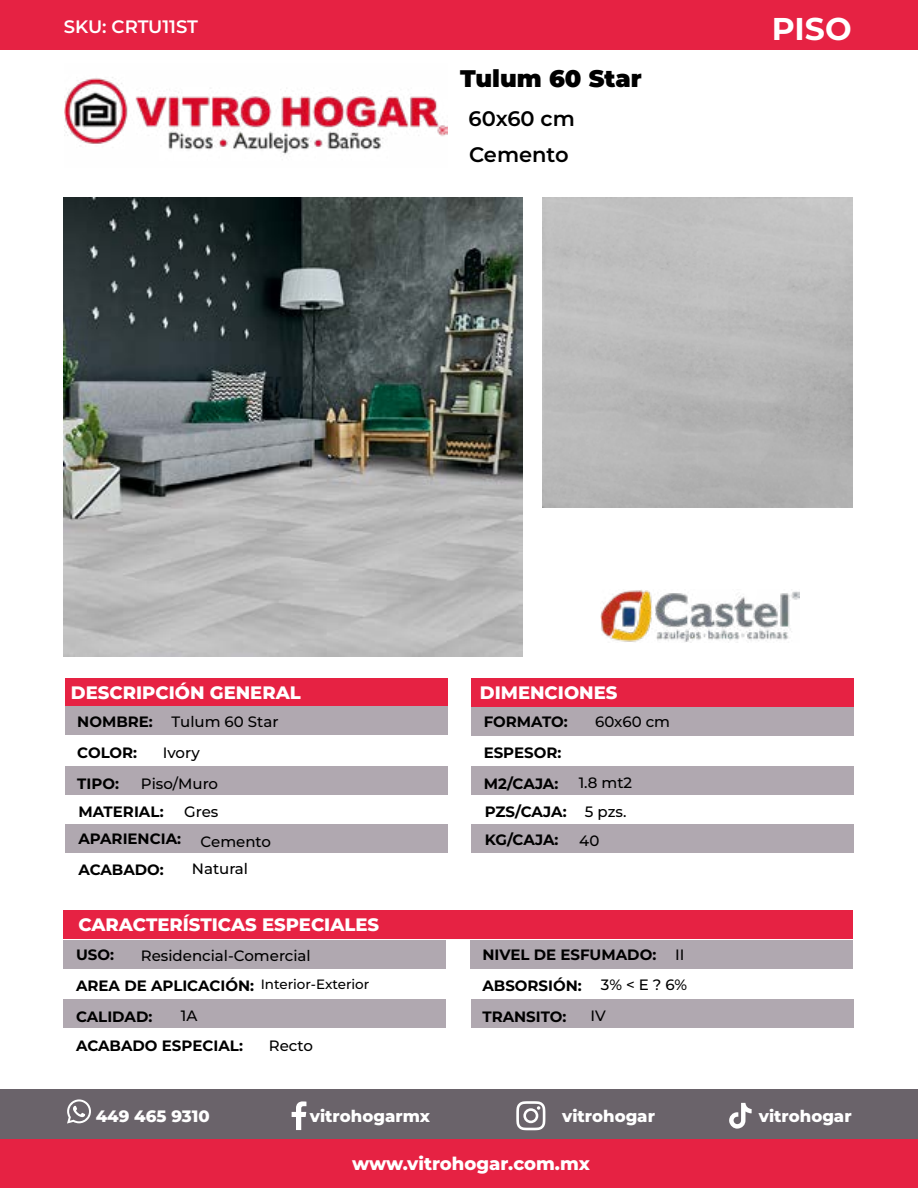
<style>
.page{position:relative;width:918px;height:1188px;background:#fff}
.page>*{position:absolute;margin:0;border:0;box-sizing:border-box;transform-origin:0 0}
.t1{font:700 31.5px "Montserrat";color:#fff}
.t2{font:900 24px "Montserrat";color:#000}
.t3{font:600 21px "Montserrat";color:#000}
.t4{font:800 18px "Montserrat";color:#fff}
.t5{font:600 18px "Montserrat";color:#fff}
.t6{font:800 16.5px "Montserrat";color:#fff}
.t7{font:700 15px "Montserrat";color:#000}
.t8{font:500 15px "Montserrat";color:#000}
.t9{font:500 13.5px "Montserrat";color:#000}
</style>
<div class="page">
<div style="left:65px;top:678px;width:382px;height:28px;background:#e62243"></div>
<div style="left:65px;top:707px;width:382px;height:28px;background:#b0a8b0"></div>
<div style="left:63px;top:940px;width:383px;height:28px;background:#b0a8b0"></div>
<div style="left:471px;top:707px;width:383px;height:28px;background:#b0a8b0"></div>
<div style="left:470px;top:940px;width:383px;height:28px;background:#b0a8b0"></div>
<div style="left:65px;top:824px;width:382px;height:28px;background:#b0a8b0"></div>
<div style="left:471px;top:824px;width:383px;height:29px;background:#b0a8b0"></div>
<div style="left:65px;top:766px;width:382px;height:29px;background:#b0a8b0"></div>
<div style="left:63px;top:1000px;width:383px;height:28px;background:#b0a8b0"></div>
<div style="left:471px;top:766px;width:383px;height:29px;background:#b0a8b0"></div>
<div style="left:471px;top:1000px;width:383px;height:28px;background:#b0a8b0"></div>
<div style="left:63px;top:910px;width:790px;height:28px;background:#e62243"></div>
<div style="left:471px;top:678px;width:383px;height:28px;background:#e62243"></div>
<div style="left:1px;top:1139px;width:917px;height:49px;background:#e62243"></div>
<div style="left:0;top:1089px;width:918px;height:49px;background:#6a636a"></div>
<div style="left:0;top:0;width:918px;height:49px;background:#e62243"></div>
<svg style="left:67px;top:1099px;width:24px;height:25px"></svg>
<svg style="left:292px;top:1101px;width:14px;height:29px"></svg>
<svg style="left:516px;top:1101px;width:29px;height:29px"></svg>
<svg style="left:729px;top:1103px;width:23px;height:26px"></svg>
<img style="left:64px;top:77px;width:383px;height:77px">
<img style="left:601px;top:590px;width:198px;height:53px">
<img style="left:64px;top:197px;width:459px;height:459px">
<p class="t5" style="left:64px;top:15px;width:136px">SKU: CRTU11ST</p>
<p class="t1" style="left:772px;top:7px;width:81px">PISO</p>
<p class="t2" style="left:460px;top:63px;width:183px">Tulum 60 Star</p>
<p class="t3" style="left:469px;top:105px;width:108px">60x60 cm</p>
<p class="t3" style="left:469px;top:140px;width:101px">Cemento</p>
<p class="t4" style="left:71px;top:681px;width:231px">DESCRIPCIÓN GENERAL</p>
<p class="t4" style="left:480px;top:681px;width:139px">DIMENCIONES</p>
<p class="t7" style="left:77px;top:712px;width:77px">NOMBRE:</p>
<p class="t7" style="left:484px;top:712px;width:86px">FORMATO:</p>
<p class="t8" style="left:172px;top:712px;width:108px">Tulum 60 Star</p>
<p class="t8" style="left:163px;top:743px;width:39px">Ivory</p>
<p class="t8" style="left:141px;top:773px;width:79px">Piso/Muro</p>
<p class="t8" style="left:184px;top:802px;width:36px">Gres</p>
<p class="t8" style="left:201px;top:832px;width:72px">Cemento</p>
<p class="t7" style="left:77px;top:743px;width:61px">COLOR:</p>
<p class="t7" style="left:484px;top:743px;width:79px">ESPESOR:</p>
<p class="t7" style="left:484px;top:774px;width:76px">M2/CAJA:</p>
<p class="t7" style="left:77px;top:773px;width:43px">TIPO:</p>
<p class="t7" style="left:78px;top:801px;width:87px">MATERIAL:</p>
<p class="t7" style="left:485px;top:801px;width:83px">PZS/CAJA:</p>
<p class="t7" style="left:78px;top:829px;width:104px">APARIENCIA:</p>
<p class="t7" style="left:485px;top:829px;width:75px">KG/CAJA:</p>
<p class="t7" style="left:78px;top:860px;width:87px">ACABADO:</p>
<p class="t8" style="left:192px;top:859px;width:58px">Natural</p>
<p class="t8" style="left:595px;top:711px;width:76px">60x60 cm</p>
<p class="t8" style="left:579px;top:772px;width:55px">1.8 mt2</p>
<p class="t8" style="left:585px;top:801px;width:43px">5 pzs.</p>
<p class="t8" style="left:579px;top:831px;width:22px">40</p>
<p class="t4" style="left:78px;top:913px;width:302px">CARACTERÍSTICAS ESPECIALES</p>
<p class="t7" style="left:76px;top:945px;width:39px">USO:</p>
<p class="t7" style="left:482px;top:945px;width:175px">NIVEL DE ESFUMADO:</p>
<p class="t8" style="left:141px;top:946px;width:171px">Residencial-Comercial</p>
<p class="t8" style="left:675px;top:945px;width:11px">II</p>
<p class="t8" style="left:601px;top:975px;width:88px">3% &lt; E ? 6%</p>
<p class="t8" style="left:591px;top:1006px;width:17px">IV</p>
<p class="t7" style="left:76px;top:976px;width:180px">AREA DE APLICACIÓN:</p>
<p class="t7" style="left:482px;top:976px;width:101px">ABSORSIÓN:</p>
<p class="t9" style="left:261px;top:975px;width:110px">Interior-Exterior</p>
<p class="t8" style="left:181px;top:1006px;width:18px">1A</p>
<p class="t7" style="left:482px;top:1007px;width:86px">TRANSITO:</p>
<p class="t7" style="left:76px;top:1007px;width:78px">CALIDAD:</p>
<p class="t7" style="left:76px;top:1035px;width:169px">ACABADO ESPECIAL:</p>
<p class="t8" style="left:269px;top:1036px;width:46px">Recto</p>
<p class="t6" style="left:96px;top:1105px;width:116px">449 465 9310</p>
<p class="t6" style="left:310px;top:1105px;width:122px">vitrohogarmx</p>
<p class="t6" style="left:562px;top:1105px;width:94px">vitrohogar</p>
<p class="t6" style="left:759px;top:1105px;width:94px">vitrohogar</p>
<p class="t4" style="left:352px;top:1152px;width:239px">www.vitrohogar.com.mx</p>
</div>
